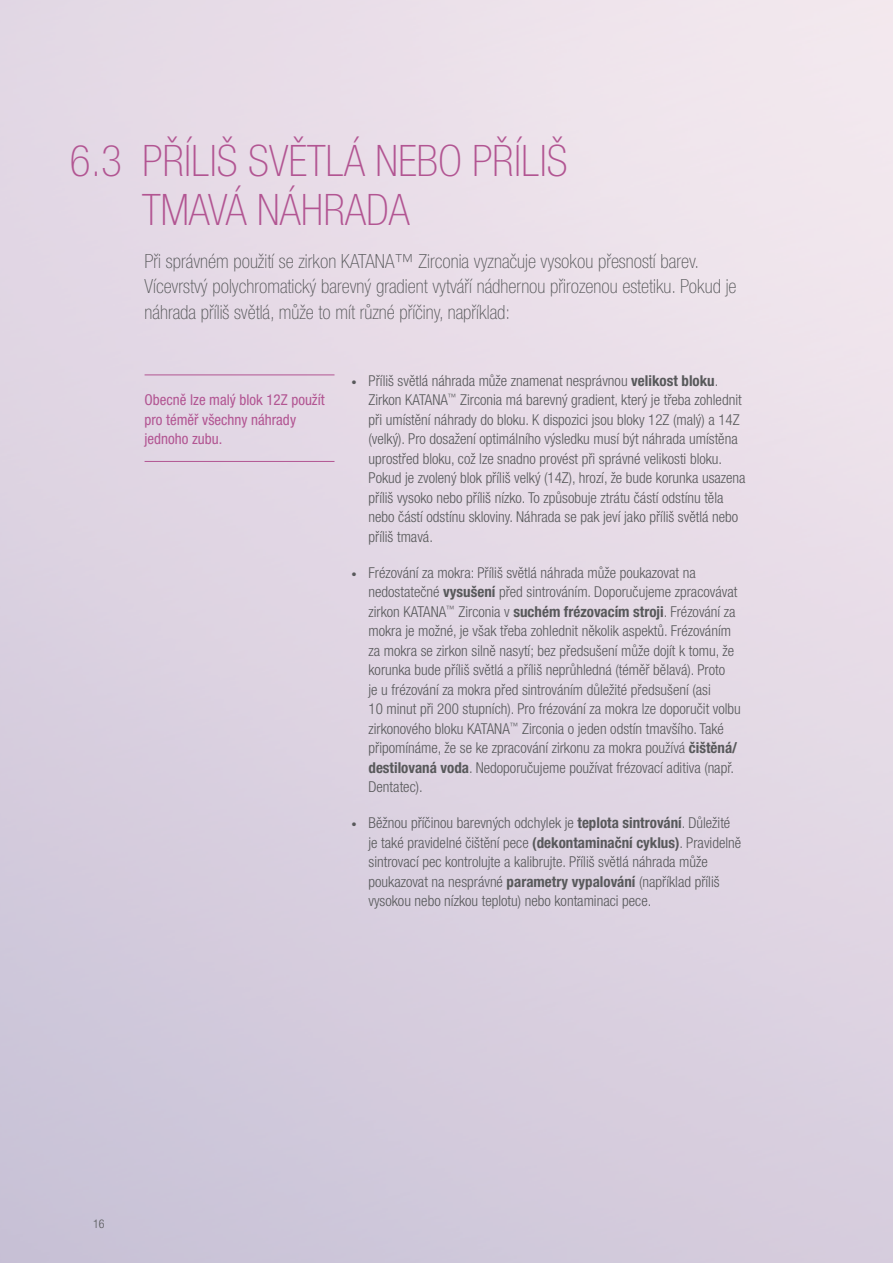
<style>
.page{position:relative;width:893px;height:1263px;background:#fff}
.page>*{position:absolute;margin:0;border:0;box-sizing:border-box;transform-origin:0 0}
.t1{font:100 condensed 43.5px/49.5px "Helvetica Neue LT Pro";color:#b25592}
.t2{font:100 condensed 19.5px/25.5px "Helvetica Neue LT Pro";color:#58595b}
.t3{font:300 condensed 15px/19.5px "Helvetica Neue LT Pro";color:#58595b}
.t4{font:condensed 15px/19.5px "Helvetica Neue LT Pro";color:#b25592}
.t5{font:300 condensed 12px "Helvetica Neue LT Pro";color:#58595b}
.s1{font-size:10.5px}
.s2{font-weight:700}
</style>
<div class="page">
<hr style="left:145px;top:374px;width:189px;height:1px;background:#b25592">
<hr style="left:145px;top:461px;width:189px;height:1px;background:#b25592">
<h1 class="t1" style="left:142px;top:137px;width:427px;text-indent:-72px">6.3 PŘÍLIŠ SVĚTLÁ NEBO PŘÍLIŠ<br>TMAVÁ NÁHRADA</h1>
<p class="t2" style="left:145px;top:249px;width:593px">Při správném použití se zirkon KATANA™ Zirconia vyznačuje vysokou přesností barev.<br>Vícevrstvý polychromatický barevný gradient vytváří nádhernou přirozenou estetiku. Pokud je náhrada příliš světlá, může to mít různé příčiny, například:</p>
<p class="t4" style="left:145px;top:390px;width:182px">Obecně lze malý blok 12Z použít pro téměř všechny náhrady jednoho zubu.</p>
<p class="t3" style="left:369px;top:370px;width:379px;text-indent:-17px"><span class="s1">•</span> Příliš světlá náhrada může znamenat nesprávnou <span class="s2">velikost bloku</span>.<br>Zirkon KATANA<sup>™</sup> Zirconia má barevný gradient, který je třeba zohlednit při umístění náhrady do bloku. K dispozici jsou bloky 12Z (malý) a 14Z (velký). Pro dosažení optimálního výsledku musí být náhrada umístěna uprostřed bloku, což lze snadno provést při správné velikosti bloku.<br>Pokud je zvolený blok příliš velký (14Z), hrozí, že bude korunka usazena příliš vysoko nebo příliš nízko. To způsobuje ztrátu částí odstínu těla nebo částí odstínu skloviny. Náhrada se pak jeví jako příliš světlá nebo příliš tmavá.</p>
<p class="t3" style="left:369px;top:562px;width:374px;text-indent:-17px"><span class="s1">•</span> Frézování za mokra: Příliš světlá náhrada může poukazovat na nedostatečné <span class="s2">vysušení</span> před sintrováním. Doporučujeme zpracovávat zirkon KATANA<sup>™</sup> Zirconia v <span class="s2">suchém frézovacím stroji</span>. Frézování za mokra je možné, je však třeba zohlednit několik aspektů. Frézováním za mokra se zirkon silně nasytí; bez předsušení může dojít k tomu, že korunka bude příliš světlá a příliš neprůhledná (téměř bělavá). Proto<br>je u frézování za mokra před sintrováním důležité předsušení (asi<br>10 minut při 200 stupních). Pro frézování za mokra lze doporučit volbu zirkonového bloku KATANA<sup>™</sup> Zirconia o jeden odstín tmavšího. Také připomínáme, že se ke zpracování zirkonu za mokra používá <span class="s2">čištěná/ destilovaná voda</span>. Nedoporučujeme používat frézovací aditiva (např.<br>Dentatec).</p>
<p class="t3" style="left:369px;top:813px;width:374px;text-indent:-17px"><span class="s1">•</span> Běžnou příčinou barevných odchylek je <span class="s2">teplota sintrování</span>. Důležité je také pravidelné čištění pece <span class="s2">(dekontaminační cyklus)</span>. Pravidelně sintrovací pec kontrolujte a kalibrujte. Příliš světlá náhrada může poukazovat na nesprávné <span class="s2">parametry vypalování</span> (například příliš vysokou nebo nízkou teplotu) nebo kontaminaci pece.</p>
<p class="t5" style="left:93px;top:1217px;width:13px">16</p>
</div>
